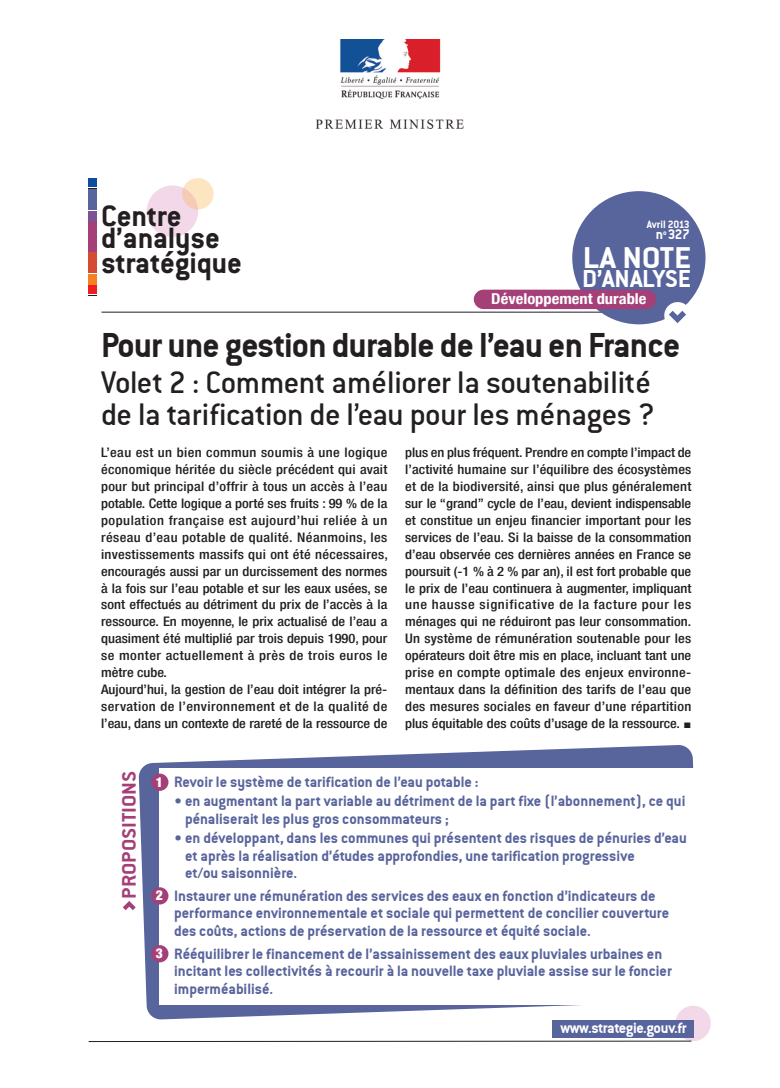
<style>
.page{position:relative;width:780px;height:1088px;background:#fff}
.page>*{position:absolute;margin:0;border:0;box-sizing:border-box;transform-origin:0 0}
.t1{font:37.5px "Conduit ITCTT Bold";letter-spacing:-.02em;color:#231f20}
.t2{font:33.75px/32.5px "Conduit Md ITCTT Medium";letter-spacing:-.015em;color:#231f20}
.t3{font:32.5px "Conduit ITCTT Bold";letter-spacing:-.005em;color:#fff;scale:1.1 1}
.t4{font:700 32.25px/24.4px "Conduit ITC";letter-spacing:-.005em;color:#231f20}
.t5{font:26.5px "Conduit ITCTT Bold";letter-spacing:-.01em;color:#fff;scale:1.05 1}
.t6{font:21.25px "Conduit ITCTT Bold";color:#a43f78;scale:1.1 1}
.t7{font:16.25px/17.5px "Conduit ITCTT Bold";color:#58649c}
.t8{font:16.25px "Conduit ITCTT Bold";letter-spacing:-.025em;color:#fff}
.t9{font:15.12px "Conduit ITCTT Bold";color:#fff}
.t10{font:700 condensed 15px "Helvetica Neue LT";color:#fff;scale:1.1 1}
.t11{font:900 condensed 13.62px "Helvetica Neue LT";color:#fff}
.t12{font:500 condensed 13.12px/16.9px "Helvetica Neue LT";letter-spacing:.005em;color:#231f20;scale:1.1 1}
.t13{font:11.62px "Conduit ITCTT Bold";letter-spacing:-.015em;color:#fff}
.s1{font-family:"European Pi Three";font-weight:400;font-stretch:normal;font-size:12.88px}
</style>
<div class="page">
<svg style="left:138px;top:745px;width:563px;height:274px;fill:#58649c"></svg>
<div style="left:160px;top:768px;width:605px;height:237px;background:#fff"></div>
<hr style="left:101px;top:312px;width:571px;height:1px;background:#231f20">
<div style="left:572px;top:191px;width:133px;height:133px;background:#58649c;border-radius:50%"></div>
<div style="left:474px;top:290px;width:182px;height:19px;background:#a43f78;border-radius:10px"></div>
<div style="left:675px;top:1006px;width:35px;height:35px;background:#f2d8e8;border-radius:50%"></div>
<div style="left:552px;top:1020px;width:141px;height:17px;background:#58649c"></div>
<svg style="left:88px;top:1040px;width:604px;height:2px"></svg>
<div style="left:664px;top:302px;width:27px;height:27px;background:#fff;border-radius:50%"></div>
<div style="left:151px;top:773px;width:17px;height:18px;background:#a43f78;border-radius:50%"></div>
<div style="left:151px;top:887px;width:17px;height:17px;background:#a43f78;border-radius:50%"></div>
<div style="left:151px;top:945px;width:17px;height:17px;background:#a43f78;border-radius:50%"></div>
<div style="left:89px;top:178px;width:8px;height:9px;background:#0d4da1"></div>
<div style="left:89px;top:285px;width:8px;height:9px;background:#ee1d23"></div>
<div style="left:89px;top:190px;width:8px;height:20px;background:#58649c"></div>
<div style="left:89px;top:211px;width:8px;height:10px;background:#7e5195"></div>
<div style="left:89px;top:222px;width:8px;height:29px;background:#a43f78"></div>
<div style="left:89px;top:253px;width:8px;height:20px;background:#d34c34"></div>
<div style="left:89px;top:274px;width:8px;height:10px;background:#f58220"></div>
<div style="left:147px;top:185px;width:51px;height:52px;background:#f2d8e8;border-radius:50%"></div>
<svg style="left:182px;top:178px;width:31px;height:31px"></svg>
<img style="left:317px;top:39px;width:147px;height:89px">
<svg style="left:669px;top:311px;width:17px;height:12px"></svg>
<svg style="left:123px;top:901px;width:13px;height:9px"></svg>
<h3 class="t4" style="left:101px;top:207px;width:82px">Centre</h3>
<h3 class="t4" style="left:101px;top:229px;width:142px">d’analyse stratégique</h3>
<p class="t13" style="left:647px;top:218px;width:44px">Avril 2013</p>
<p class="t9" style="left:655px;top:225px;width:35px">n<sup>o</sup> 327</p>
<h3 class="t3" style="left:582px;top:238px;width:100px">LA NOTe</h3>
<h3 class="t5" style="left:582px;top:262px;width:105px">d’ANALySe</h3>
<p class="t10" style="left:491px;top:290px;width:143px">Développement durable</p>
<h1 class="t1" style="left:101px;top:322px;width:580px">Pour une gestion durable de l’eau en France</h1>
<h2 class="t2" style="left:101px;top:365px;width:555px">Volet 2 : Comment améliorer la soutenabilité de la tarification de l’eau pour les ménages ?</h2>
<p class="t12" style="left:101px;top:444px;width:262px">L’eau est un bien commun soumis à une logique économique héritée du siècle précédent qui avait pour but principal d’offrir à tous un accès à l’eau potable. Cette logique a porté ses fruits : 99 % de la population française est aujourd’hui reliée à un réseau d’eau potable de qualité. Néanmoins, les investissements massifs qui ont été nécessaires, encouragés aussi par un durcissement des normes à la fois sur l’eau potable et sur les eaux usées, se sont effectués au détriment du prix de l’accès à la ressource. En moyenne, le prix actualisé de l’eau a quasiment été multiplié par trois depuis 1990, pour se monter actuellement à près de trois euros le mètre cube.<br>Aujourd’hui, la gestion de l’eau doit intégrer la pré&shy;servation de l’environnement et de la qualité de l’eau, dans un contexte de rareté de la ressource de</p>
<p class="t12" style="left:405px;top:444px;width:262px;text-align:justify">plus en plus fréquent. Prendre en compte l’impact de l’activité humaine sur l’équilibre des écosystèmes et de la biodiversité, ainsi que plus généralement sur le “grand” cycle de l’eau, devient indispensable et constitue un enjeu financier important pour les services de l’eau. Si la baisse de la consommation d’eau observée ces dernières années en France se poursuit (-1 % à 2 % par an), il est fort probable que le prix de l’eau continuera à augmenter, impliquant une hausse significative de la facture pour les ménages qui ne réduiront pas leur consommation.<br>Un système de rémunération soutenable pour les opérateurs doit être mis en place, incluant tant une prise en compte optimale des enjeux environne&shy;mentaux dans la définition des tarifs de l’eau que des mesures sociales en faveur d’une répartition plus équitable des coûts d’usage de la ressource. <span class="s1">g</span></p>
<h3 class="t6" style="left:116px;top:899px;width:117px;rotate:-90deg">PROPOSITIONS</h3>
<p class="t11" style="left:156px;top:773px;width:9px">1</p>
<p class="t11" style="left:156px;top:887px;width:9px">2</p>
<p class="t11" style="left:156px;top:945px;width:9px">3</p>
<p class="t7" style="left:174px;top:773px;width:306px">Revoir le système de tarification de l’eau potable :</p>
<p class="t7" style="left:185px;top:792px;width:502px;text-indent:-11px">• en augmentant la part variable au détriment de la part fixe (l’abonnement), ce qui pénaliserait les plus gros consommateurs ;</p>
<p class="t7" style="left:185px;top:829px;width:503px;text-indent:-11px">• en développant, dans les communes qui présentent des risques de pénuries d’eau et après la réalisation d’études approfondies, une tarification progressive<br>et/ou saisonnière.</p>
<p class="t7" style="left:174px;top:887px;width:496px">Instaurer une rémunération des services des eaux en fonction d’indicateurs de performance environnementale et sociale qui permettent de concilier couverture des coûts, actions de préservation de la ressource et équité sociale.</p>
<p class="t7" style="left:174px;top:944px;width:499px">Rééquilibrer le financement de l’assainissement des eaux pluviales urbaines en incitant les collectivités à recourir à la nouvelle taxe pluviale assise sur le foncier imperméabilisé.</p>
<p class="t8" style="left:560px;top:1018px;width:128px">www.strategie.gouv.fr</p>
</div>
